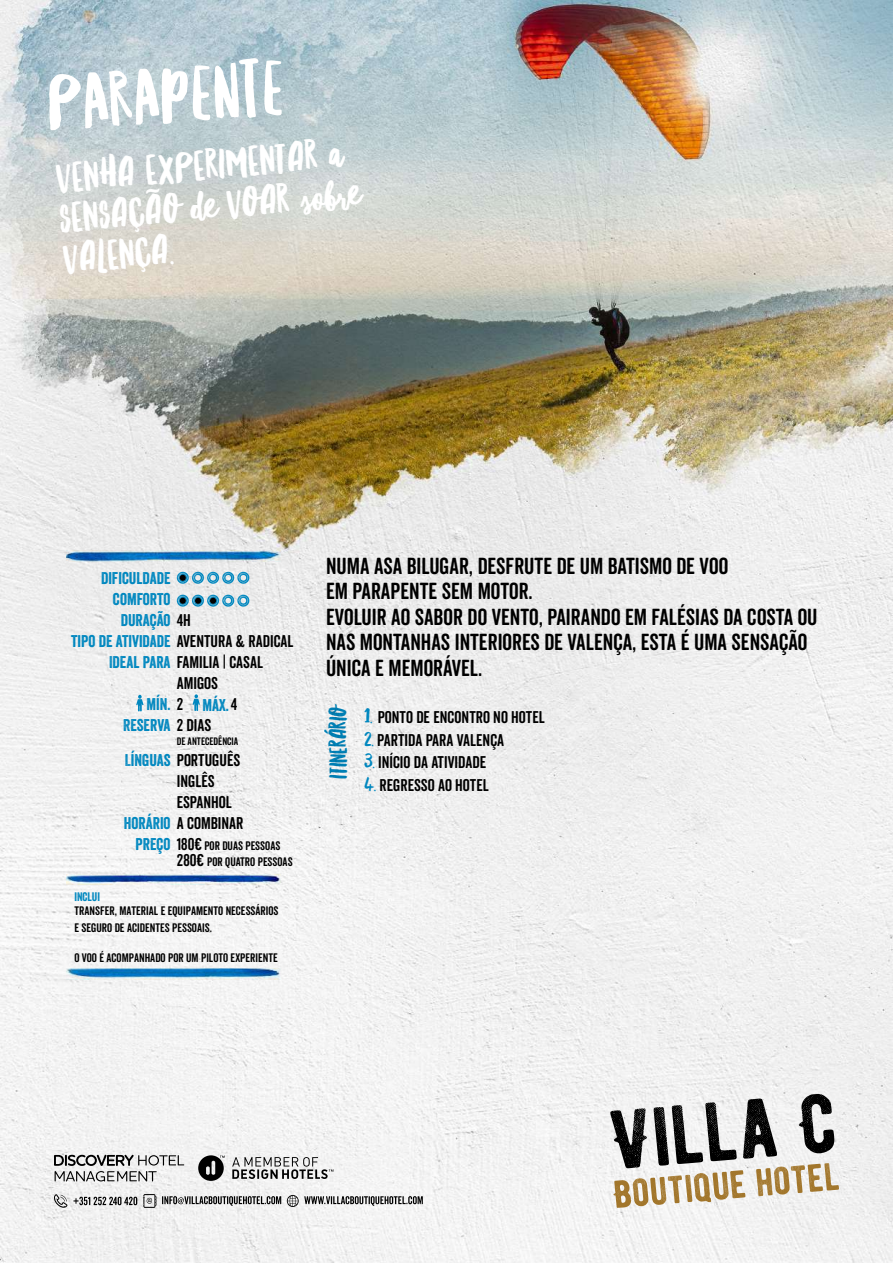
<style>
.page{position:relative;width:893px;height:1263px;background:#fff}
.page>*{position:absolute;margin:0;border:0;box-sizing:border-box;transform-origin:0 0}
.t1{font:79.5px "Northern Soul Caps";color:#fff}
.t2{font:43.5px/40.5px "Northern Soul Caps";color:#fff}
.t3{font:25.5px "Northern Soul Caps";color:#0087bf}
.t4{font:22.5px/25.5px "Veneer Clean Soft";color:#000}
.t5{font:16.5px/21px "Veneer Clean Soft";color:#000;text-align:center}
.t6{font:16.5px/21px "Veneer";color:#0087bf;text-align:center}
.t7{font:12px/16.5px "Veneer Clean Soft";color:#000}
.t8{font:12px "Veneer";color:#0087bf}
.t9{font:10.5px "Veneer Clean Soft";color:#000}
.s1{font-family:"Northern Soul Script"}
.s2{font-family:"Veneer Clean Soft";color:#000}
.s3{font-family:"Veneer";color:#0087bf}
.s4{font-size:16.5px}
.s5{font-family:"Northern Soul Caps";font-size:21px;color:#0087bf}
</style>
<div class="page">
<img style="left:0;top:0;width:893px;height:1263px">
<svg style="left:193px;top:694px;width:7px;height:17px"></svg>
<svg style="left:136px;top:695px;width:8px;height:16px"></svg>
<svg style="left:177px;top:572px;width:72px;height:12px"></svg>
<img style="left:67px;top:551px;width:214px;height:11px">
<img style="left:67px;top:875px;width:214px;height:10px">
<img style="left:67px;top:968px;width:214px;height:11px">
<svg style="left:177px;top:595px;width:72px;height:12px"></svg>
<svg style="left:198px;top:1155px;width:135px;height:26px"></svg>
<svg style="left:54px;top:1155px;width:130px;height:26px"></svg>
<svg style="left:54px;top:1194px;width:13px;height:14px"></svg>
<svg style="left:143px;top:1194px;width:13px;height:14px"></svg>
<svg style="left:287px;top:1195px;width:136px;height:12px"></svg>
<svg style="left:162px;top:1196px;width:119px;height:10px"></svg>
<svg style="left:73px;top:1197px;width:64px;height:8px"></svg>
<svg style="left:610px;top:1094px;width:229px;height:114px"></svg>
<h1 class="t1" style="left:44px;top:57px;width:240px;rotate:-4deg">Parapente</h1>
<h2 class="t2" style="left:54px;top:157px;width:303px;rotate:-5deg">VENHA EXPERIMENTAR <span class="s1">a<br></span>SENSAÇÃO <span class="s1">de</span> VOAR <span class="s1">sobre<br></span>VALENÇA.</h2>
<p class="t6" style="left:101px;top:567px;width:71px">DIFICULDADE</p>
<p class="t6" style="left:113px;top:588px;width:59px">COMFORTO</p>
<p class="t6" style="left:121px;top:609px;width:72px">DURAÇÃO <span class="s2">4H</span></p>
<p class="t5" style="left:71px;top:631px;width:224px"><span class="s3">TIPO DE ATIVIDADE</span> AVENTURA &amp; RADICAL<br><span class="s3">IDEAL PARA</span> FAMILIA | CASAL</p>
<p class="t6" style="left:123px;top:693px;width:90px">MÍN. <span class="s2">2<br></span>RESERVA <span class="s2">2 DIAS</span></p>
<p class="t5" style="left:125px;top:749px;width:117px"><span class="s3">LÍNGUAS</span> PORTUGUÊS</p>
<p class="t5" style="left:177px;top:673px;width:43px">AMIGOS</p>
<p class="t6" style="left:202px;top:694px;width:36px">MÁX.<span class="s2">4</span></p>
<p class="t9" style="left:177px;top:735px;width:63px">DE ANTECEDÊNCIA</p>
<p class="t5" style="left:177px;top:770px;width:57px;text-align:left">INGLÊS<br>ESPANHOL</p>
<p class="t7" style="left:177px;top:837px;width:117px"><span class="s4">180€</span> POR DUAS PESSOAS<br><span class="s4">280€</span> POR QUATRO PESSOAS</p>
<p class="t5" style="left:124px;top:812px;width:121px"><span class="s3">HORÁRIO</span> A COMBINAR</p>
<p class="t6" style="left:136px;top:833px;width:36px">PREÇO</p>
<p class="t8" style="left:74px;top:889px;width:27px">INCLUI</p>
<p class="t7" style="left:74px;top:903px;width:206px">TRANSFER, MATERIAL E EQUIPAMENTO NECESSÁRIOS<br>E SEGURO DE ACIDENTES PESSOAIS.</p>
<p class="t7" style="left:74px;top:950px;width:205px">O VOO É ACOMPANHADO POR UM PILOTO EXPERIENTE</p>
<h3 class="t4" style="left:326px;top:553px;width:493px">NUMA ASA BILUGAR, DESFRUTE DE UM BATISMO DE VOO<br>EM PARAPENTE SEM MOTOR.<br>EVOLUIR AO SABOR DO VENTO, PAIRANDO EM FALÉSIAS DA COSTA OU NAS MONTANHAS INTERIORES DE VALENÇA, ESTA É UMA SENSAÇÃO ÚNICA E MEMORÁVEL.</h3>
<h3 class="t3" style="left:323px;top:779px;width:77px;rotate:-90deg">ITINERÁRIO</h3>
<p class="t5" style="left:365px;top:706px;width:182px"><span class="s5">1.</span> PONTO DE ENCONTRO NO HOTEL</p>
<p class="t5" style="left:365px;top:729px;width:141px"><span class="s5">2.</span> PARTIDA PARA VALENÇA</p>
<p class="t5" style="left:365px;top:751px;width:123px"><span class="s5">3.</span> INÍCIO DA ATIVIDADE</p>
<p class="t5" style="left:365px;top:774px;width:126px"><span class="s5">4.</span> REGRESSO AO HOTEL</p>
</div>
